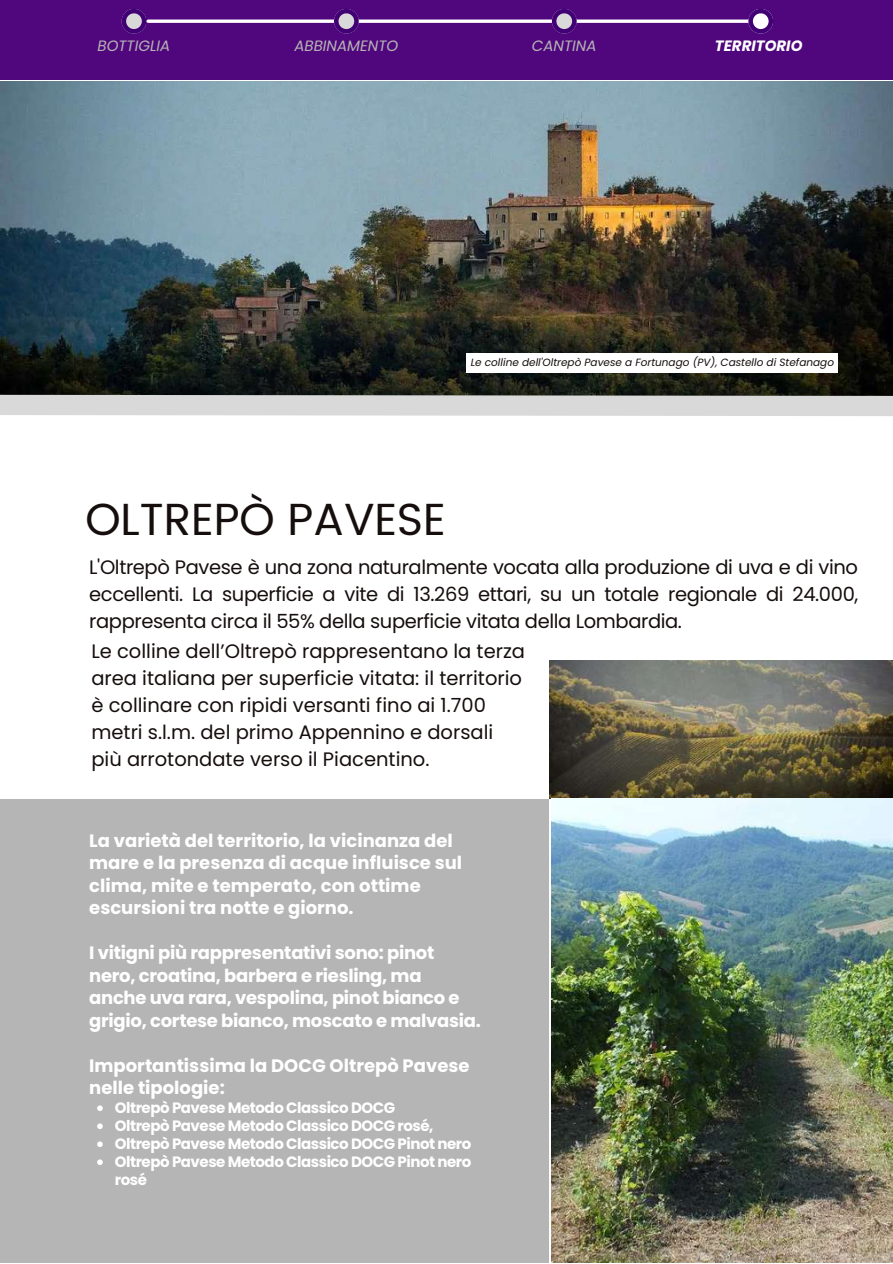
<style>
.page{position:relative;width:893px;height:1264px;background:#fff}
.page>*{position:absolute;margin:0;border:0;box-sizing:border-box;transform-origin:0 0}
.t1{font:45px "Poppins";letter-spacing:-.005em;color:#150e0d}
.t2{font:19.5px/27px "Poppins";color:#150e0d;text-align:justify}
.t3{font:700 18px/22.5px "Poppins";color:#fff}
.t4{font:700 15px/18px "Poppins";letter-spacing:-.03em;color:#fff}
.t5{font:italic 15px "Poppins";color:#b5b5b5}
.t6{font:italic 700 15px "Poppins";color:#fff}
.t7{font:italic 10.5px "Poppins";color:#150e0d}
</style>
<div class="page">
<img style="left:549px;top:660px;width:343px;height:139px">
<div style="left:0;top:799px;width:548px;height:463px;background:#b5b5b5"></div>
<img style="left:551px;top:799px;width:341px;height:463px">
<img style="left:0;top:82px;width:892px;height:302px">
<div style="left:0;top:0;width:892px;height:80px;background:#50077d"></div>
<svg style="left:122px;top:9px;width:24px;height:25px"></svg>
<hr style="left:148px;top:20px;width:610px;height:3px;background:#fff">
<svg style="left:334px;top:9px;width:25px;height:25px"></svg>
<svg style="left:552px;top:9px;width:24px;height:25px"></svg>
<svg style="left:748px;top:9px;width:25px;height:25px"></svg>
<svg style="left:0;top:384px;width:892px;height:32px;background:#939492"></svg>
<svg style="left:97px;top:1105px;width:6px;height:6px"></svg>
<svg style="left:97px;top:1123px;width:6px;height:6px"></svg>
<svg style="left:97px;top:1141px;width:6px;height:6px"></svg>
<svg style="left:97px;top:1159px;width:6px;height:5px"></svg>
<div style="left:466px;top:353px;width:372px;height:19px;background:#fff"></div>
<p class="t5" style="left:97px;top:35px;width:74px">BOTTIGLIA</p>
<p class="t5" style="left:294px;top:35px;width:105px">ABBINAMENTO</p>
<p class="t5" style="left:532px;top:35px;width:66px">CANTINA</p>
<p class="t6" style="left:715px;top:35px;width:89px">TERRITORIO</p>
<p class="t7" style="left:470px;top:355px;width:365px">Le colline dell'Oltrepò Pavese a Fortunago (PV), Castello di Stefanago</p>
<h1 class="t1" style="left:85px;top:493px;width:362px">OLTREPÒ PAVESE</h1>
<p class="t2" style="left:89px;top:553px;width:770px">L'Oltrepò Pavese è una zona naturalmente vocata alla produzione di uva e di vino eccellenti. La superficie a vite di 13.269 ettari, su un totale regionale di 24.000, rappresenta circa il 55% della superficie vitata della Lombardia.</p>
<p class="t2" style="left:91px;top:637px;width:435px;text-align:left">Le colline dell’Oltrepò rappresentano la terza area italiana per superficie vitata: il territorio è collinare con ripidi versanti fino ai 1.700 metri s.l.m. del primo Appennino e dorsali più arrotondate verso il Piacentino.</p>
<p class="t3" style="left:89px;top:829px;width:374px">La varietà del territorio, la vicinanza del mare e la presenza di acque influisce sul clima, mite e temperato, con ottime escursioni tra notte e giorno.</p>
<p class="t3" style="left:89px;top:941px;width:393px">I vitigni più rappresentativi sono: pinot nero, croatina, barbera e riesling, ma anche uva rara, vespolina, pinot bianco e grigio, cortese bianco, moscato e malvasia.</p>
<p class="t3" style="left:89px;top:1054px;width:382px">Importantissima la DOCG Oltrepò Pavese nelle tipologie:</p>
<p class="t4" style="left:115px;top:1099px;width:358px">Oltrepò Pavese Metodo Classico DOCG<br>Oltrepò Pavese Metodo Classico DOCG rosé, Oltrepò Pavese Metodo Classico DOCG Pinot nero Oltrepò Pavese Metodo Classico DOCG Pinot nero rosé</p>
</div>
